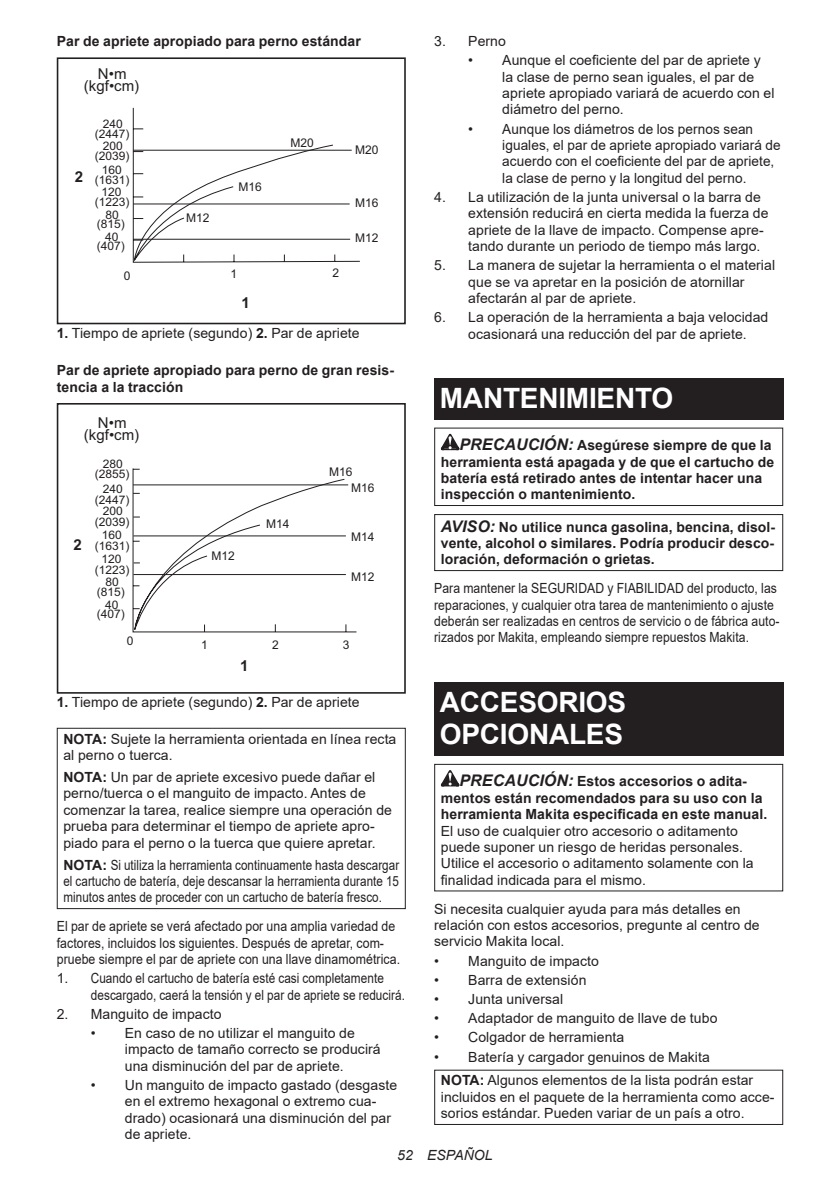
<style>
.page{position:relative;width:840px;height:1191px;background:#fff}
.page>*{position:absolute;margin:0;border:0;box-sizing:border-box;transform-origin:0 0}
.t1{font:700 28px/32.8px "Arial";letter-spacing:-.01em;color:#fff}
.t2{font:15px "Arial";color:#231f20}
.t3{font:700 15px "Arial";color:#231f20}
.t4{font:14px/16.4px "Arial";letter-spacing:.005em;color:#231f20}
.t5{font:700 14px/16.4px "Arial";letter-spacing:.005em;color:#231f20}
.t6{font:14px/16.4px "Arial";letter-spacing:.005em;color:#231f20;scale:.87 1}
.t7{font:14px/16.4px "Arial";letter-spacing:.005em;color:#231f20;text-align:justify;scale:.83 1}
.t8{font:14px/16.4px "Arial";letter-spacing:.005em;color:#231f20;scale:.88 1}
.t9{font:italic 14px "Arial";letter-spacing:.005em;color:#231f20}
.t10{font:12px "Arial";color:#231f20}
.t11{font:11.8px/22px "Arial";color:#231f20}
.s1{font-weight:700}
.s2{font-style:italic;font-size:16px}
</style>
<div class="page">
<svg style="left:132px;top:107px;width:228px;height:156px"></svg>
<div style="left:57px;top:57px;width:348px;height:267px;border:2px solid #231f20"></div>
<svg style="left:132px;top:468px;width:225px;height:165px"></svg>
<div style="left:57px;top:403px;width:348px;height:290px;border:2px solid #231f20"></div>
<div style="left:57px;top:728px;width:348px;height:181px;border:1px solid #231f20"></div>
<div style="left:434px;top:378px;width:348px;height:41px;background:#231f20"></div>
<svg style="left:440px;top:434px;width:19px;height:16px"></svg>
<div style="left:434px;top:427px;width:348px;height:79px;border:1px solid #231f20"></div>
<div style="left:434px;top:514px;width:348px;height:57px;border:1px solid #231f20"></div>
<div style="left:434px;top:682px;width:348px;height:74px;background:#231f20"></div>
<svg style="left:440px;top:770px;width:19px;height:16px"></svg>
<div style="left:434px;top:764px;width:348px;height:127px;border:1px solid #231f20"></div>
<div style="left:434px;top:1069px;width:348px;height:56px;border:1px solid #231f20"></div>
<p class="t5" style="left:57px;top:33px;width:305px">Par de apriete apropiado para perno estándar</p>
<p class="t2" style="left:98px;top:63px;width:30px">N•m</p>
<p class="t2" style="left:84px;top:75px;width:57px">(kgf•cm)</p>
<p class="t3" style="left:75px;top:166px;width:10px">2</p>
<p class="t11" style="left:103px;top:113px;width:22px">240<br>200</p>
<p class="t11" style="left:101px;top:159px;width:22px">160<br>120</p>
<p class="t11" style="left:105px;top:204px;width:15px">80<br>40</p>
<p class="t11" style="left:95px;top:123px;width:36px">(2447) (2039)</p>
<p class="t11" style="left:95px;top:169px;width:36px">(1631) (1223) (815) (407)</p>
<p class="t10" style="left:124px;top:267px;width:8px">0</p>
<p class="t10" style="left:186px;top:209px;width:25px">M12</p>
<p class="t10" style="left:238px;top:179px;width:25px">M16</p>
<p class="t10" style="left:290px;top:135px;width:25px">M20</p>
<p class="t10" style="left:230px;top:266px;width:8px">1</p>
<p class="t10" style="left:332px;top:265px;width:8px">2</p>
<p class="t3" style="left:241px;top:292px;width:10px">1</p>
<p class="t10" style="left:355px;top:141px;width:25px">M20</p>
<p class="t10" style="left:355px;top:195px;width:25px">M16</p>
<p class="t10" style="left:355px;top:229px;width:25px">M12</p>
<p class="t4" style="left:57px;top:325px;width:304px"><span class="s1">1.</span> Tiempo de apriete (segundo) <span class="s1">2.</span> Par de apriete</p>
<p class="t5" style="left:57px;top:362px;width:338px">Par de apriete apropiado para perno de gran resis&shy;tencia a la tracción</p>
<p class="t2" style="left:84px;top:424px;width:57px">(kgf•cm)</p>
<p class="t2" style="left:98px;top:412px;width:30px">N•m</p>
<p class="t3" style="left:73px;top:534px;width:10px">2</p>
<p class="t11" style="left:103px;top:452px;width:22px">280</p>
<p class="t11" style="left:95px;top:488px;width:36px">(2447) (2039)</p>
<p class="t11" style="left:95px;top:533px;width:36px;line-height:24px">(1631) (1223)</p>
<p class="t11" style="left:97px;top:580px;width:30px">(815) (407)</p>
<p class="t11" style="left:95px;top:462px;width:36px">(2855)</p>
<p class="t11" style="left:103px;top:478px;width:22px">240<br>200</p>
<p class="t11" style="left:101px;top:523px;width:22px;line-height:23px;text-align:center">160<br>120<br>80<br>40</p>
<p class="t10" style="left:211px;top:548px;width:25px">M12</p>
<p class="t10" style="left:266px;top:516px;width:25px">M14</p>
<p class="t10" style="left:329px;top:464px;width:25px">M16</p>
<p class="t10" style="left:351px;top:479px;width:25px">M16</p>
<p class="t10" style="left:351px;top:529px;width:25px">M14</p>
<p class="t10" style="left:351px;top:568px;width:25px">M12</p>
<p class="t10" style="left:127px;top:632px;width:8px">0</p>
<p class="t10" style="left:201px;top:636px;width:8px">1</p>
<p class="t10" style="left:272px;top:636px;width:8px">2</p>
<p class="t10" style="left:342px;top:636px;width:8px">3</p>
<p class="t3" style="left:240px;top:654px;width:10px">1</p>
<p class="t4" style="left:57px;top:694px;width:304px"><span class="s1">1.</span> Tiempo de apriete (segundo) <span class="s1">2.</span> Par de apriete</p>
<p class="t4" style="left:63px;top:730px;width:334px"><span class="s1">NOTA:</span> Sujete la herramienta orientada en línea recta al perno o tuerca.</p>
<p class="t4" style="left:63px;top:769px;width:330px"><span class="s1">NOTA:</span> Un par de apriete excesivo puede dañar el perno/tuerca o el manguito de impacto. Antes de comenzar la tarea, realice siempre una operación de prueba para determinar el tiempo de apriete apro&shy;piado para el perno o la tuerca que quiere apretar.</p>
<p class="t7" style="left:63px;top:856px;width:406px"><span class="s1">NOTA:</span> Si utiliza la herramienta continuamente hasta descargar el cartucho de batería, deje descansar la herramienta durante 15 minutos antes de proceder con un cartucho de batería fresco.</p>
<p class="t8" style="left:57px;top:918px;width:391px">El par de apriete se verá afectado por una amplia variedad de factores, incluidos los siguientes. Después de apretar, com&shy;pruebe siempre el par de apriete con una llave dinamométrica.</p>
<p class="t4" style="left:91px;top:970px;width:315px;text-indent:-34px">1. Cuando el cartucho de batería esté casi completamente descargado, caerá la tensión y el par de apriete se reducirá.</p>
<p class="t4" style="left:57px;top:1005px;width:166px">2. Manguito de impacto</p>
<p class="t4" style="left:125px;top:1024px;width:257px;text-indent:-34px">• En caso de no utilizar el manguito de impacto de tamaño correcto se producirá una disminución del par de apriete.</p>
<p class="t4" style="left:125px;top:1076px;width:274px;text-indent:-34px">• Un manguito de impacto gastado (desgaste en el extremo hexagonal o extremo cua&shy;drado) ocasionará una disminución del par de apriete.</p>
<p class="t4" style="left:434px;top:33px;width:73px">3. Perno</p>
<p class="t4" style="left:502px;top:52px;width:273px;text-indent:-34px">• Aunque el coeficiente del par de apriete y la clase de perno sean iguales, el par de apriete apropiado variará de acuerdo con el diámetro del perno.</p>
<p class="t4" style="left:502px;top:120px;width:280px;text-indent:-34px">• Aunque los diámetros de los pernos sean iguales, el par de apriete apropiado variará de acuerdo con el coeficiente del par de apriete, la clase de perno y la longitud del perno.</p>
<p class="t4" style="left:468px;top:189px;width:301px;text-indent:-34px">4. La utilización de la junta universal o la barra de extensión reducirá en cierta medida la fuerza de apriete de la llave de impacto. Compense apre&shy;tando durante un periodo de tiempo más largo.</p>
<p class="t4" style="left:468px;top:257px;width:308px;text-indent:-34px">5. La manera de sujetar la herramienta o el material que se va apretar en la posición de atornillar afectarán al par de apriete.</p>
<p class="t4" style="left:468px;top:309px;width:301px;text-indent:-34px">6. La operación de la herramienta a baja velocidad ocasionará una reducción del par de apriete.</p>
<h1 class="t1" style="left:439px;top:382px;width:235px">MANTENIMIENTO</h1>
<p class="t5" style="left:440px;top:437px;width:334px;text-indent:19px"><span class="s2">PRECAUCIÓN:</span> Asegúrese siempre de que la herramienta está apagada y de que el cartucho de batería está retirado antes de intentar hacer una inspección o mantenimiento.</p>
<p class="t5" style="left:440px;top:518px;width:335px;text-align:justify"><span class="s2">AVISO:</span> No utilice nunca gasolina, bencina, disol&shy;vente, alcohol o similares. Podría producir desco&shy;loración, deformación o grietas.</p>
<p class="t6" style="left:434px;top:580px;width:398px">Para mantener la SEGURIDAD y FIABILIDAD del producto, las reparaciones, y cualquier otra tarea de mantenimiento o ajuste deberán ser realizadas en centros de servicio o de fábrica auto&shy;rizados por Makita, empleando siempre repuestos Makita.</p>
<h1 class="t1" style="left:439px;top:686px;width:188px">ACCESORIOS<br>OPCIONALES</h1>
<p class="t5" style="left:440px;top:773px;width:328px;text-align:center"><span class="s2">PRECAUCIÓN:</span> Estos accesorios o adita&shy;mentos están recomendados para su uso con la herramienta Makita especificada en este manual.</p>
<p class="t4" style="left:440px;top:822px;width:314px">El uso de cualquier otro accesorio o aditamento puede suponer un riesgo de heridas personales.<br>Utilice el accesorio o aditamento solamente con la finalidad indicada para el mismo.</p>
<p class="t4" style="left:434px;top:900px;width:327px">Si necesita cualquier ayuda para más detalles en relación con estos accesorios, pregunte al centro de servicio Makita local.</p>
<p class="t4" style="left:434px;top:952px;width:166px">• Manguito de impacto</p>
<p class="t4" style="left:434px;top:971px;width:154px">• Barra de extensión</p>
<p class="t4" style="left:434px;top:990px;width:130px">• Junta universal</p>
<p class="t4" style="left:434px;top:1010px;width:285px">• Adaptador de manguito de llave de tubo</p>
<p class="t4" style="left:434px;top:1029px;width:191px">• Colgador de herramienta</p>
<p class="t4" style="left:440px;top:1044px;width:314px;line-height:23.8px;text-indent:-7px">• Batería y cargador genuinos de Makita<br><span class="s1">NOTA:</span> Algunos elementos de la lista podrán estar</p>
<p class="t4" style="left:440px;top:1088px;width:335px">incluidos en el paquete de la herramienta como acce&shy;sorios estándar. Pueden variar de un país a otro.</p>
<p class="t9" style="left:397px;top:1146px;width:97px">52 ESPAÑOL</p>
</div>
